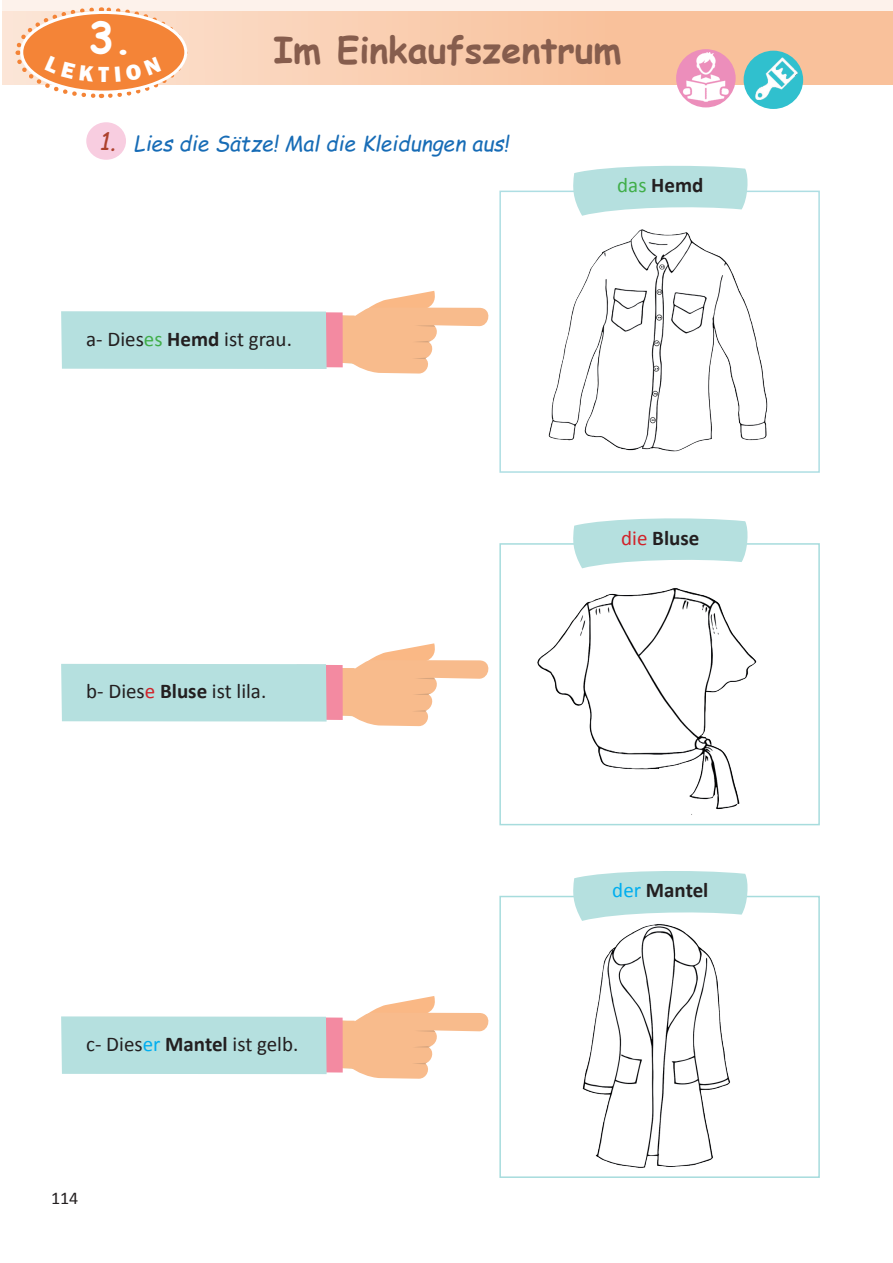
<style>
.page{position:relative;width:893px;height:1263px;background:#fff}
.page>*{position:absolute;margin:0;border:0;box-sizing:border-box;transform-origin:0 0}
.t1{font:700 42px "Comic Sans MS";color:#fff}
.t2{font:700 36px "Comic Sans MS";color:#865d4d}
.t3{font:italic 24px "Comic Sans MS";color:#ad412d}
.t4{font:800 22.5px "Franklin Gothic";color:#fff}
.t5{font:21px "Calibri";color:#231f20}
.t6{font:italic 21px "Comic Sans MS";color:#176cb6}
.t7{font:700 21px "Calibri";color:#231f20}
.t8{font:18px "Calibri";color:#231f20}
.s1{color:#40ae49}
.s2{font-weight:700}
.s3{color:#d1232a}
.s4{font-weight:400;color:#40ae49}
.s5{font-weight:400;color:#d1232a}
.s6{color:#00aeef}
.s7{font-weight:400;color:#00aeef}
</style>
<div class="page">
<div style="left:2px;top:0;width:891px;height:85px;background:linear-gradient(to right,#fdf2eb,#fdf2eb)"></div>
<svg style="left:2px;top:12px;width:891px;height:73px;background:#f9c9a9"></svg>
<div style="left:744px;top:51px;width:59px;height:58px;background:#30c0ce;border-radius:50%"></div>
<img style="left:755px;top:57px;width:43px;height:43px">
<div style="left:87px;top:123px;width:38px;height:36px;background:#f8cde0;border-radius:50%"></div>
<div style="left:86px;top:122px;width:40px;height:38px;border:2px solid #ef82b3;border-radius:50%"></div>
<div style="left:499px;top:191px;width:321px;height:282px;border:2px solid #aedee3"></div>
<svg style="left:572px;top:165px;width:177px;height:51px"></svg>
<svg style="left:61px;top:291px;width:428px;height:83px"></svg>
<svg style="left:572px;top:518px;width:177px;height:49px"></svg>
<svg style="left:61px;top:643px;width:428px;height:83px"></svg>
<div style="left:499px;top:896px;width:321px;height:282px;border:2px solid #a7dcdd"></div>
<svg style="left:572px;top:871px;width:177px;height:49px"></svg>
<svg style="left:61px;top:996px;width:428px;height:83px"></svg>
<img style="left:515px;top:229px;width:289px;height:244px">
<img style="left:500px;top:567px;width:320px;height:257px">
<img style="left:543px;top:920px;width:234px;height:257px">
<div style="left:676px;top:49px;width:60px;height:58px;background:#ec8ebb;border-radius:50%"></div>
<img style="left:680px;top:52px;width:51px;height:51px">
<svg style="left:13px;top:5px;width:176px;height:94px"></svg>
<p class="t1" style="left:89px;top:7px;width:45px">3.</p>
<p class="t4" style="left:98px;top:60px;width:12px">T</p>
<p class="t2" style="left:274px;top:23px;width:349px">Im Einkaufszentrum</p>
<p class="t3" style="left:99px;top:124px;width:18px">1.</p>
<p class="t6" style="left:134px;top:128px;width:377px">Lies die Sätze! Mal die Kleidungen aus!</p>
<p class="t5" style="left:86px;top:324px;width:207px">a- Dies<span class="s1">es</span> <span class="s2">Hemd</span> ist grau.</p>
<p class="t5" style="left:86px;top:677px;width:182px">b- Dies<span class="s3">e</span> <span class="s2">Bluse</span> ist lila.</p>
<p class="t7" style="left:617px;top:170px;width:88px"><span class="s4">das</span> Hemd</p>
<p class="t7" style="left:621px;top:523px;width:80px"><span class="s5">die</span> Bluse</p>
<p class="t5" style="left:86px;top:1029px;width:214px">c- Dies<span class="s6">er</span> <span class="s2">Mantel</span> ist gelb.</p>
<p class="t8" style="left:51px;top:1186px;width:29px">114</p>
<p class="t7" style="left:612px;top:875px;width:98px"><span class="s7">der</span> Mantel</p>
</div>
